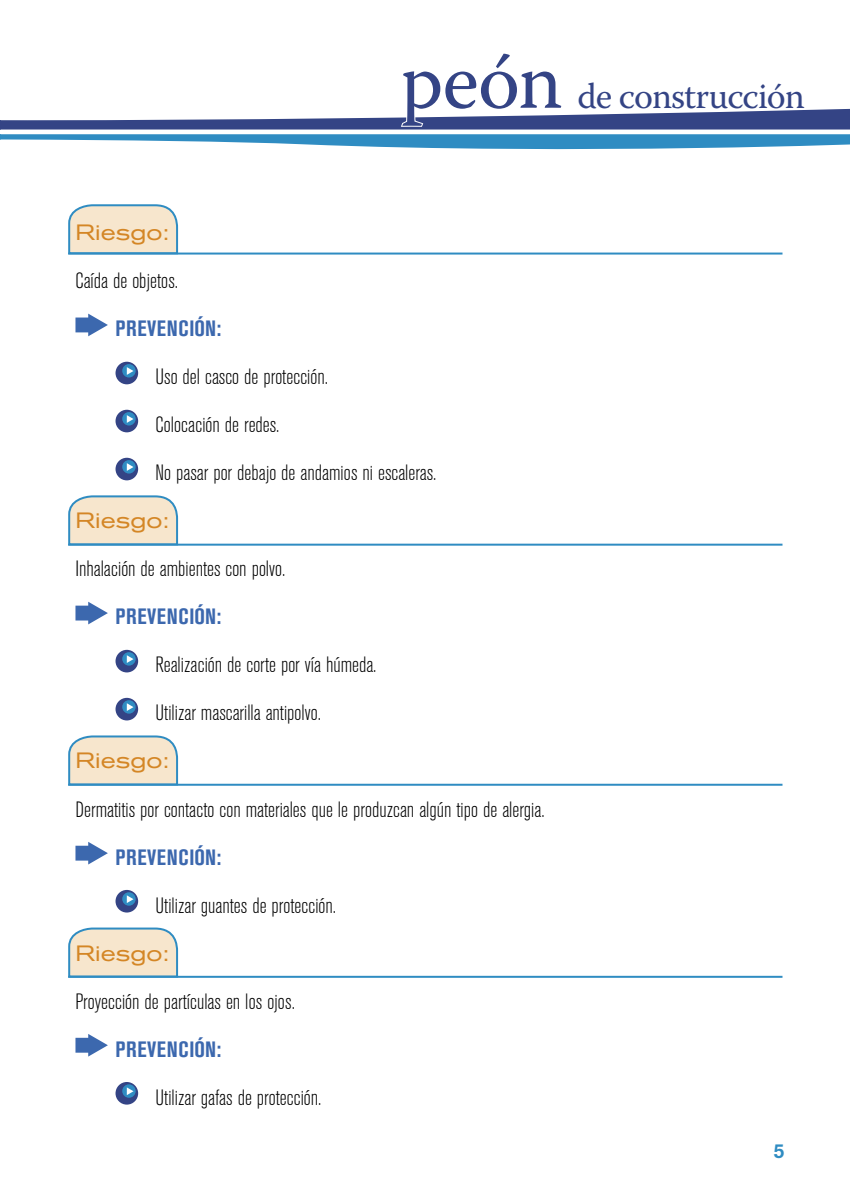
<style>
.page{position:relative;width:850px;height:1190px;background:#fff}
.page>*{position:absolute;margin:0;border:0;box-sizing:border-box;transform-origin:0 0}
.t1{font:80px "Warnock Pro";color:#344485}
.t2{font:36px "Warnock Pro";letter-spacing:-.025em;color:#344485}
.t3{font:300 condensed 22px/48px "Akzidenz Grotesk BE";color:#000}
.t4{font:700 condensed 22px "Akzidenz Grotesk BE";letter-spacing:.02em;color:#3c68ae}
.t5{font:expanded 22px "Akzidenz Grotesk BE";color:#d48625}
.t6{font:500 20px "Akzidenz Grotesk BE";color:#2f8cc2}
</style>
<div class="page">
<svg style="left:0;top:108px;width:849px;height:42px"></svg>
<svg style="left:68px;top:927px;width:111px;height:48px;background:#e9e1cf"></svg>
<hr style="left:68px;top:975px;width:714px;height:2px;background:#2f8cc2">
<svg style="left:68px;top:495px;width:111px;height:48px;background:#e9e1ce"></svg>
<hr style="left:68px;top:543px;width:714px;height:2px;background:#2f8cc2">
<svg style="left:68px;top:735px;width:111px;height:48px;background:#e9e1cf"></svg>
<hr style="left:68px;top:783px;width:714px;height:2px;background:#2f8cc2">
<svg style="left:68px;top:204px;width:111px;height:48px;background:#e9e1ce"></svg>
<hr style="left:68px;top:252px;width:714px;height:2px;background:#2f8cc2">
<svg style="left:75px;top:313px;width:33px;height:23px"></svg>
<div style="left:115px;top:362px;width:23px;height:22px;background:#344485;border-radius:50%"></div>
<svg style="left:122px;top:364px;width:14px;height:13px"></svg>
<svg style="left:127px;top:367px;width:6px;height:8px"></svg>
<div style="left:115px;top:410px;width:23px;height:22px;background:#344485;border-radius:50%"></div>
<svg style="left:122px;top:412px;width:14px;height:13px"></svg>
<svg style="left:127px;top:415px;width:6px;height:8px"></svg>
<div style="left:115px;top:458px;width:23px;height:22px;background:#344485;border-radius:50%"></div>
<svg style="left:122px;top:460px;width:14px;height:13px"></svg>
<svg style="left:127px;top:463px;width:6px;height:8px"></svg>
<svg style="left:75px;top:601px;width:33px;height:23px"></svg>
<div style="left:115px;top:650px;width:23px;height:22px;background:#344485;border-radius:50%"></div>
<svg style="left:122px;top:652px;width:14px;height:13px"></svg>
<svg style="left:127px;top:655px;width:6px;height:8px"></svg>
<div style="left:115px;top:698px;width:23px;height:22px;background:#344485;border-radius:50%"></div>
<svg style="left:122px;top:700px;width:14px;height:13px"></svg>
<svg style="left:127px;top:703px;width:6px;height:8px"></svg>
<svg style="left:75px;top:842px;width:33px;height:22px"></svg>
<div style="left:115px;top:890px;width:23px;height:22px;background:#344485;border-radius:50%"></div>
<svg style="left:122px;top:892px;width:14px;height:13px"></svg>
<svg style="left:127px;top:895px;width:6px;height:8px"></svg>
<svg style="left:75px;top:1034px;width:33px;height:22px"></svg>
<div style="left:115px;top:1082px;width:23px;height:22px;background:#344485;border-radius:50%"></div>
<svg style="left:122px;top:1084px;width:14px;height:13px"></svg>
<svg style="left:127px;top:1087px;width:6px;height:8px"></svg>
<h1 class="t1" style="left:400px;top:33px;width:164px">peón</h1>
<h2 class="t2" style="left:577px;top:74px;width:229px">de construcción</h2>
<p class="t5" style="left:75px;top:220px;width:95px">Riesgo:</p>
<p class="t3" style="left:75px;top:257px;width:104px">Caída de objetos.</p>
<p class="t4" style="left:115px;top:316px;width:107px">PREVENCIÓN:</p>
<p class="t3" style="left:155px;top:353px;width:282px">Uso del casco de protección.<br>Colocación de redes.<br>No pasar por debajo de andamios ni escaleras.</p>
<p class="t5" style="left:75px;top:508px;width:95px">Riesgo:</p>
<p class="t3" style="left:75px;top:545px;width:211px">Inhalación de ambientes con polvo.</p>
<p class="t4" style="left:115px;top:604px;width:107px">PREVENCIÓN:</p>
<p class="t3" style="left:155px;top:641px;width:222px">Realización de corte por vía húmeda.<br>Utilizar mascarilla antipolvo.</p>
<p class="t5" style="left:75px;top:748px;width:95px">Riesgo:</p>
<p class="t3" style="left:75px;top:785px;width:470px">Dermatitis por contacto con materiales que le produzcan algún tipo de alergia.</p>
<p class="t4" style="left:115px;top:844px;width:107px">PREVENCIÓN:</p>
<p class="t3" style="left:155px;top:881px;width:182px">Utilizar guantes de protección.</p>
<p class="t5" style="left:75px;top:940px;width:95px">Riesgo:</p>
<p class="t3" style="left:75px;top:977px;width:221px">Proyección de partículas en los ojos.</p>
<p class="t4" style="left:115px;top:1036px;width:107px">PREVENCIÓN:</p>
<p class="t3" style="left:155px;top:1073px;width:167px">Utilizar gafas de protección.</p>
<p class="t6" style="left:773px;top:1139px;width:13px">5</p>
</div>
